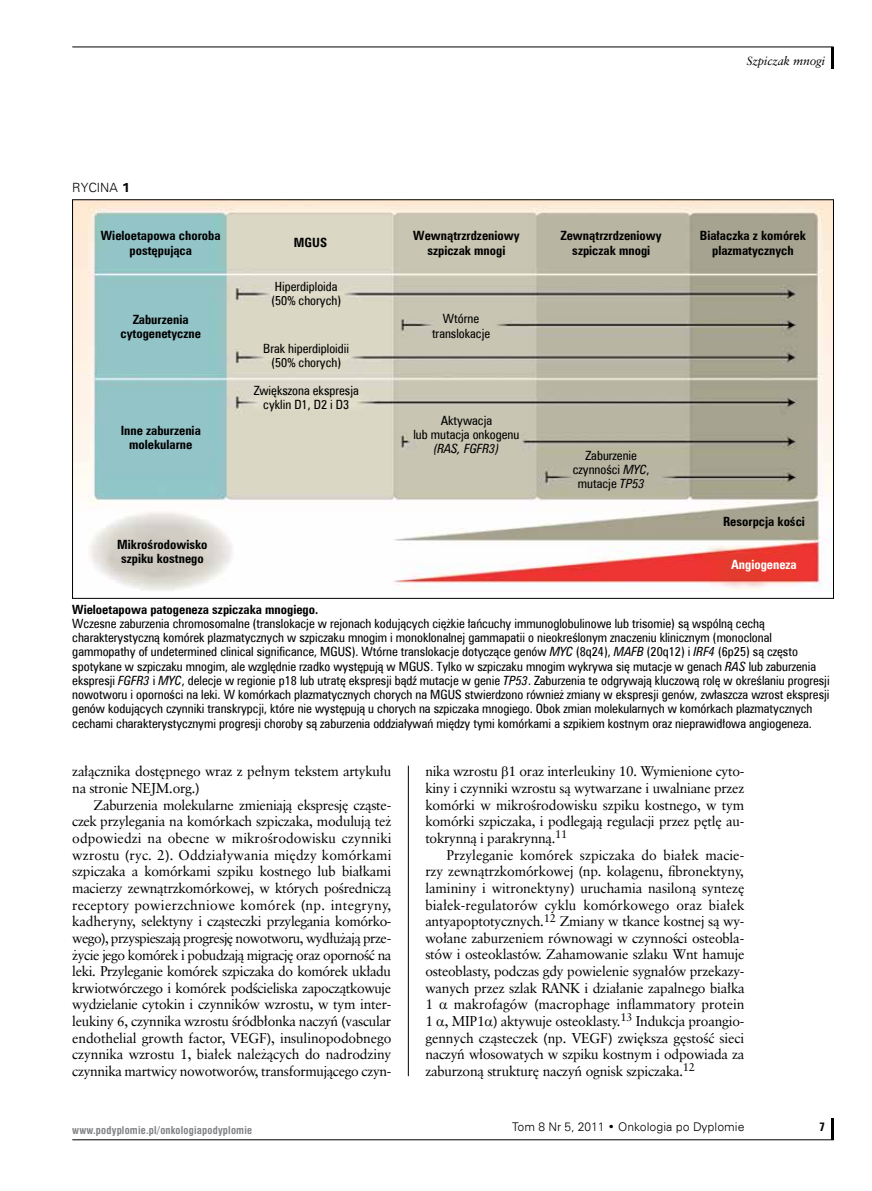
<style>
.page{position:relative;width:872px;height:1191px;background:#fff}
.page>*{position:absolute;margin:0;border:0;box-sizing:border-box;transform-origin:0 0}
.t1{font:14.1px/16.6px "Class Garmnd EU";letter-spacing:-.015em;color:#000;text-align:justify}
.t2{font:12.75px/14.2px "Zurich Cn EU";color:#000;text-align:center}
.t3{font:700 12.75px/14.2px "Zurich Cn EU";color:#000;text-align:center}
.t4{font:italic 12.75px "Zurich Cn EU";color:#000}
.t5{font:700 12.75px "Zurich Cn EU";color:#fff}
.t6{font:12.75px "Zurich Lt EU";color:#000}
.t7{font:12px "Zurich Lt EU";color:#000}
.t8{font:italic 12px "Class Garmnd EU";color:#000}
.t9{font:700 12px "Zurich Cn EU";color:#000}
.t10{font:700 10.5px "Swis 721 Cn EU";letter-spacing:.02em;color:#808285}
.s1{font-family:"Zurich Ex EU";font-weight:700}
.s2{font-style:italic}
</style>
<div class="page">
<hr style="left:72px;top:47px;width:761px;height:1px;background:#000">
<hr style="left:72px;top:1139px;width:761px;height:1px;background:#000">
<hr style="left:831px;top:1118px;width:2px;height:21px;background:#000">
<hr style="left:831px;top:47px;width:2px;height:21px;background:#000">
<hr style="left:408px;top:765px;width:1px;height:311px;background:#000">
<img style="left:74px;top:201px;width:757px;height:390px">
<p class="t6" style="left:72px;top:180px;width:60px">RYCINA <span class="s1">1</span></p>
<p class="t3" style="left:101px;top:228px;width:121px">Wieloetapowa choroba postępująca</p>
<p class="t3" style="left:294px;top:235px;width:35px">MGUS</p>
<p class="t2" style="left:271px;top:279px;width:71px;text-align:left">Hiperdiploida (50% chorych)</p>
<p class="t2" style="left:263px;top:341px;width:87px">Brak hiperdiploidii (50% chorych)</p>
<p class="t2" style="left:254px;top:383px;width:107px">Zwiększona ekspresja cyklin D1, D2 i D3</p>
<p class="t3" style="left:121px;top:312px;width:82px">Zaburzenia cytogenetyczne</p>
<p class="t3" style="left:121px;top:423px;width:82px">Inne zaburzenia molekularne</p>
<p class="t3" style="left:117px;top:537px;width:92px">Mikrośrodowisko szpiku kostnego</p>
<p class="t8" style="left:747px;top:53px;width:80px">Szpiczak mnogi</p>
<p class="t3" style="left:413px;top:228px;width:108px">Wewnątrzrdzeniowy szpiczak mnogi</p>
<p class="t3" style="left:561px;top:228px;width:102px">Zewnątrzrdzeniowy szpiczak mnogi</p>
<p class="t3" style="left:700px;top:228px;width:107px">Białaczka z komórek plazmatycznych</p>
<p class="t2" style="left:432px;top:311px;width:60px">Wtórne translokacje</p>
<p class="t2" style="left:413px;top:413px;width:108px">Aktywacja<br>lub mutacja onkogenu</p>
<p class="t4" style="left:434px;top:441px;width:67px">(RAS, FGFR3)</p>
<p class="t2" style="left:573px;top:448px;width:78px">Zaburzenie czynności <span class="s2">MYC</span>, mutacje <span class="s2">TP53</span></p>
<p class="t3" style="left:723px;top:514px;width:83px">Resorpcja kości</p>
<p class="t5" style="left:731px;top:557px;width:67px">Angiogeneza</p>
<p class="t3" style="left:72px;top:602px;width:247px">Wieloetapowa patogeneza szpiczaka mnogiego.</p>
<p class="t2" style="left:72px;top:616px;width:759px;text-align:left">Wczesne zaburzenia chromosomalne (translokacje w rejonach kodujących ciężkie łańcuchy immunoglobulinowe lub trisomie) są wspólną cechą charakterystyczną komórek plazmatycznych w szpiczaku mnogim i monoklonalnej gammapatii o nieokreślonym znaczeniu klinicznym (monoclonal gammopathy of undetermined clinical significance, MGUS). Wtórne translokacje dotyczące genów <span class="s2">MYC</span> (8q24), <span class="s2">MAFB</span> (20q12) i <span class="s2">IRF4</span> (6p25) są często spotykane w szpiczaku mnogim, ale względnie rzadko występują w MGUS. Tylko w szpiczaku mnogim wykrywa się mutacje w genach <span class="s2">RAS</span> lub zaburzenia ekspresji <span class="s2">FGFR3</span> i <span class="s2">MYC</span>, delecje w regionie p18 lub utratę ekspresji bądź mutacje w genie <span class="s2">TP53</span>. Zaburzenia te odgrywają kluczową rolę w określaniu progresji nowotworu i oporności na leki. W komórkach plazmatycznych chorych na MGUS stwierdzono również zmiany w ekspresji genów, zwłaszcza wzrost ekspresji genów kodujących czynniki transkrypcji, które nie występują u chorych na szpiczaka mnogiego. Obok zmian molekularnych w komórkach plazmatycznych cechami charakterystycznymi progresji choroby są zaburzenia oddziaływań między tymi komórkami a szpikiem kostnym oraz nieprawidłowa angiogeneza.</p>
<p class="t1" style="left:72px;top:763px;width:320px">załącznika dostępnego wraz z pełnym tekstem artykułu na stronie NEJM.org.)</p>
<p class="t1" style="left:72px;top:796px;width:321px;text-indent:21px">Zaburzenia molekularne zmieniają ekspresję cząste&shy;czek przylegania na komórkach szpiczaka, modulują też odpowiedzi na obecne w mikrośrodowisku czynniki wzrostu (ryc. 2). Oddziaływania między komórkami szpiczaka a komórkami szpiku kostnego lub białkami macierzy zewnątrzkomórkowej, w których pośredniczą receptory powierzchniowe komórek (np. integryny, kadheryny, selektyny i cząsteczki przylegania komórko&shy;wego), przyspieszają progresję nowotworu, wydłużają prze&shy;życie jego komórek i pobudzają migrację oraz oporność na leki. Przyleganie komórek szpiczaka do komórek układu krwiotwórczego i komórek podścieliska zapoczątkowuje wydzielanie cytokin i czynników wzrostu, w tym inter&shy;leukiny 6, czynnika wzrostu śródbłonka naczyń (vascular endothelial growth factor, VEGF), insulinopodobnego czynnika wzrostu 1, białek należących do nadrodziny czynnika martwicy nowotworów, transformującego czyn-</p>
<p class="t1" style="left:425px;top:763px;width:320px">nika wzrostu 1 oraz interleukiny 10. Wymienione cyto&shy;kiny i czynniki wzrostu są wytwarzane i uwalniane przez komórki w mikrośrodowisku szpiku kostnego, w tym komórki szpiczaka, i podlegają regulacji przez pętlę au&shy;tokrynną i parakrynną.<sup>11</sup></p>
<p class="t1" style="left:425px;top:846px;width:321px;text-indent:21px">Przyleganie komórek szpiczaka do białek macie&shy;rzy zewnątrzkomórkowej (np. kolagenu, fibronektyny, lamininy i witronektyny) uruchamia nasiloną syntezę białek-regulatorów cyklu komórkowego oraz białek antyapoptotycznych.<sup>12</sup> Zmiany w tkance kostnej są wy&shy;wołane zaburzeniem równowagi w czynności osteobla&shy;stów i osteoklastów. Zahamowanie szlaku Wnt hamuje osteoblasty, podczas gdy powielenie sygnałów przekazy&shy;wanych przez szlak RANK i działanie zapalnego białka 1</p>
<p class="t1" style="left:425px;top:996px;width:321px;text-indent:29px">makrofagów (macrophage inflammatory protein 1 , MIP1 ) aktywuje osteoklasty.<sup>13</sup> Indukcja proangio&shy;gennych cząsteczek (np. VEGF) zwiększa gęstość sieci naczyń włosowatych w szpiku kostnym i odpowiada za zaburzoną strukturę naczyń ognisk szpiczaka.<sup>12</sup></p>
<p class="t10" style="left:72px;top:1123px;width:181px">www.podyplomie.pl/onkologiapodyplomie</p>
<p class="t7" style="left:512px;top:1119px;width:233px">Tom 8 Nr 5, 2011 • Onkologia po Dyplomie</p>
<p class="t9" style="left:819px;top:1119px;width:7px">7</p>
</div>
